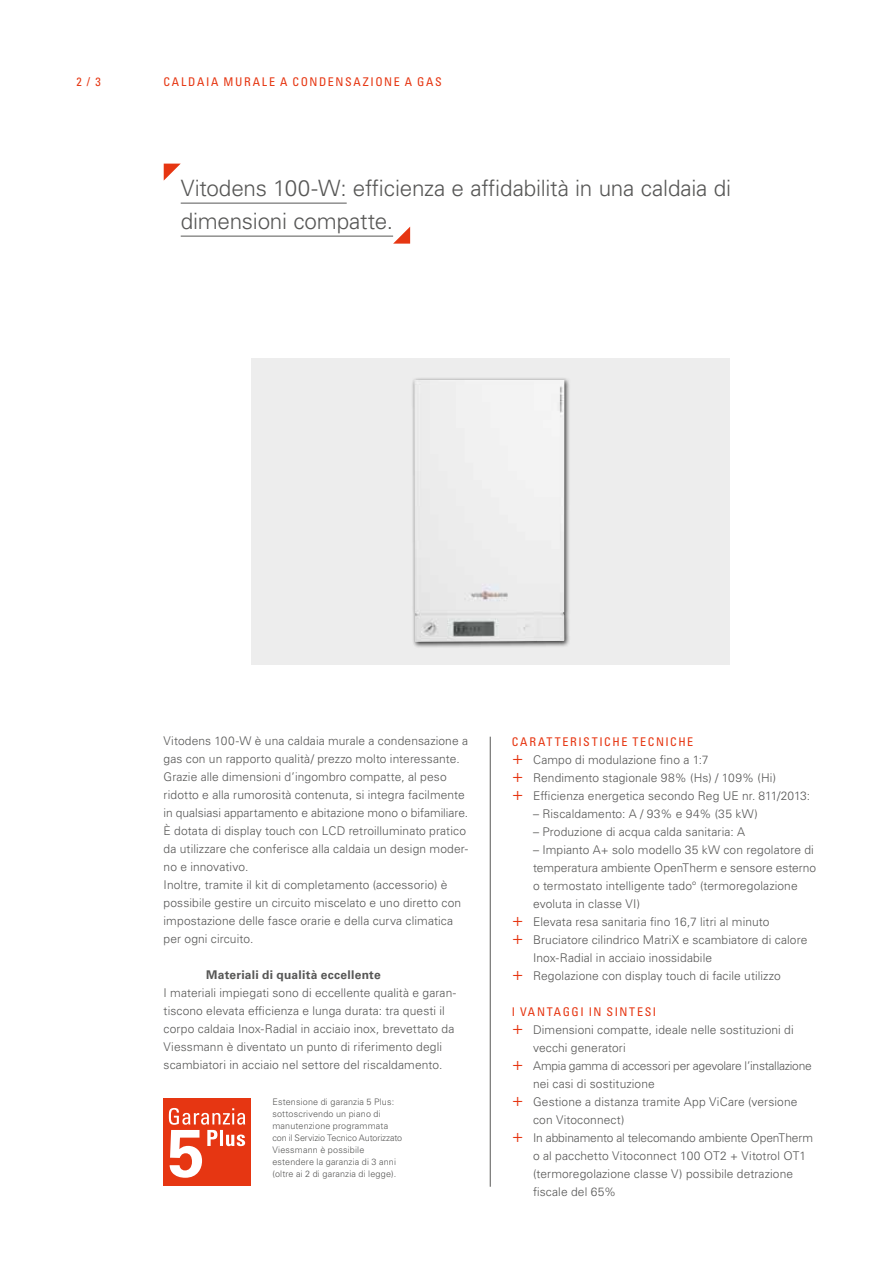
<style>
.page{position:relative;width:893px;height:1263px;background:#fff}
.page>*{position:absolute;margin:0;border:0;box-sizing:border-box;transform-origin:0 0}
.t1{font:300 22.5px/33px "Univers LTCYR 45";letter-spacing:-.01em;color:#575756}
.t2{font:300 12px/18px "Univers LTCYR 45";letter-spacing:.01em;color:#575756}
.t3{font:condensed 12px "Univers LTCYR 57";letter-spacing:.13em;color:#e63612}
.t4{font:300 12px "Univers LTCYR 45";letter-spacing:-.02em;color:#575756}
.t5{font:300 12px "Univers LTCYR 45";letter-spacing:-.01em;color:#575756}
.t6{font:700 12px "Univers LTCYR 65";letter-spacing:.025em;color:#575756}
.t7{font:300 9px/12px "Univers LTCYR 45";letter-spacing:.015em;color:#575756}
.s1{font-size:18px;color:#e63612}
</style>
<div class="page">
<div style="left:251px;top:359px;width:478px;height:306px;background:#ededed"></div>
<div style="left:411px;top:377px;width:159px;height:271px;background:#000;opacity:.75"></div>
<img style="left:414px;top:380px;width:150px;height:262px">
<hr style="left:490px;top:737px;width:1px;height:450px;background:#575756">
<hr style="left:181px;top:203px;width:166px;height:1px;background:#575756">
<hr style="left:181px;top:236px;width:212px;height:1px;background:#575756">
<svg style="left:164px;top:164px;width:17px;height:17px"></svg>
<svg style="left:393px;top:227px;width:17px;height:17px"></svg>
<div style="left:164px;top:1098px;width:87px;height:87px;background:#e63612"></div>
<svg style="left:169px;top:1108px;width:76px;height:70px"></svg>
<p class="t3" style="left:77px;top:74px;width:26px">2 / 3</p>
<p class="t3" style="left:164px;top:74px;width:280px">CALDAIA MURALE A CONDENSAZIONE A GAS</p>
<h1 class="t1" style="left:181px;top:171px;width:552px">Vitodens 100-W: efficienza e affidabilità in una caldaia di dimensioni compatte.</h1>
<p class="t2" style="left:164px;top:732px;width:306px">Vitodens 100-W è una caldaia murale a condensazione a gas con un rapporto qualità/ prezzo molto interessante.<br>Grazie alle dimensioni d’ingombro compatte, al peso ridotto e alla rumorosità contenuta, si integra facilmente in qualsiasi appartamento e abitazione mono o bifamiliare.<br>È dotata di display touch con LCD retroilluminato pratico da utilizzare che conferisce alla caldaia un design moder&shy;no e innovativo.<br>Inoltre, tramite il kit di completamento (accessorio) è possibile gestire un circuito miscelato e uno diretto con impostazione delle fasce orarie e della curva climatica per ogni circuito.</p>
<p class="t6" style="left:206px;top:967px;width:176px">Materiali di qualità eccellente</p>
<p class="t2" style="left:164px;top:984px;width:294px">I materiali impiegati sono di eccellente qualità e garan&shy;tiscono elevata efficienza e lunga durata: tra questi il corpo caldaia Inox-Radial in acciaio inox, brevettato da Viessmann è diventato un punto di riferimento degli scambiatori in acciaio nel settore del riscaldamento.</p>
<p class="t7" style="left:272px;top:1095px;width:131px">Estensione di garanzia 5 Plus: sottoscrivendo un piano di manutenzione programmata con il Servizio Tecnico Autorizzato<br>Viessmann è possibile estendere la garanzia di 3 anni (oltre ai 2 di garanzia di legge).</p>
<p class="t3" style="left:512px;top:734px;width:183px">CARATTERISTICHE TECNICHE</p>
<p class="t2" style="left:512px;top:751px;width:300px"><span class="s1">+</span> Campo di modulazione fino a 1:7<br><span class="s1">+</span> Rendimento stagionale 98% (Hs) / 109% (Hi)<br><span class="s1">+</span> Efficienza energetica secondo Reg UE nr. 811/2013:</p>
<p class="t2" style="left:533px;top:805px;width:226px">– Riscaldamento: A / 93% e 94% (35 kW)</p>
<p class="t2" style="left:533px;top:823px;width:214px">– Produzione di acqua calda sanitaria: A</p>
<p class="t2" style="left:533px;top:841px;width:282px">– Impianto A+ solo modello 35 kW con regolatore di</p>
<p class="t2" style="left:533px;top:859px;width:285px">temperatura ambiente OpenTherm e sensore esterno</p>
<p class="t2" style="left:533px;top:877px;width:266px">o termostato intelligente tado° (termoregolazione</p>
<p class="t2" style="left:533px;top:895px;width:109px">evoluta in classe VI)</p>
<p class="t2" style="left:512px;top:913px;width:259px"><span class="s1">+</span> Elevata resa sanitaria fino 16,7 litri al minuto</p>
<p class="t2" style="left:512px;top:931px;width:297px"><span class="s1">+</span> Bruciatore cilindrico MatriX e scambiatore di calore</p>
<p class="t2" style="left:533px;top:949px;width:181px">Inox-Radial in acciaio inossidabile</p>
<p class="t2" style="left:512px;top:967px;width:270px"><span class="s1">+</span> Regolazione con display touch di facile utilizzo</p>
<p class="t3" style="left:512px;top:1004px;width:146px">I VANTAGGI IN SINTESI</p>
<p class="t2" style="left:512px;top:1021px;width:283px"><span class="s1">+</span> Dimensioni compatte, ideale nelle sostituzioni di</p>
<p class="t2" style="left:533px;top:1039px;width:94px">vecchi generatori</p>
<p class="t4" style="left:512px;top:1058px;width:301px"><span class="s1">+</span> Ampia gamma di accessori per agevolare l’installazione</p>
<p class="t2" style="left:533px;top:1075px;width:123px">nei casi di sostituzione</p>
<p class="t2" style="left:512px;top:1093px;width:287px"><span class="s1">+</span> Gestione a distanza tramite App ViCare (versione</p>
<p class="t2" style="left:533px;top:1111px;width:93px">con Vitoconnect)</p>
<p class="t5" style="left:512px;top:1130px;width:303px"><span class="s1">+</span> In abbinamento al telecomando ambiente OpenTherm</p>
<p class="t2" style="left:533px;top:1147px;width:274px">o al pacchetto Vitoconnect 100 OT2 + Vitotrol OT1</p>
<p class="t2" style="left:533px;top:1165px;width:262px">(termoregolazione classe V) possibile detrazione</p>
<p class="t2" style="left:533px;top:1183px;width:85px">fiscale del 65%</p>
</div>
